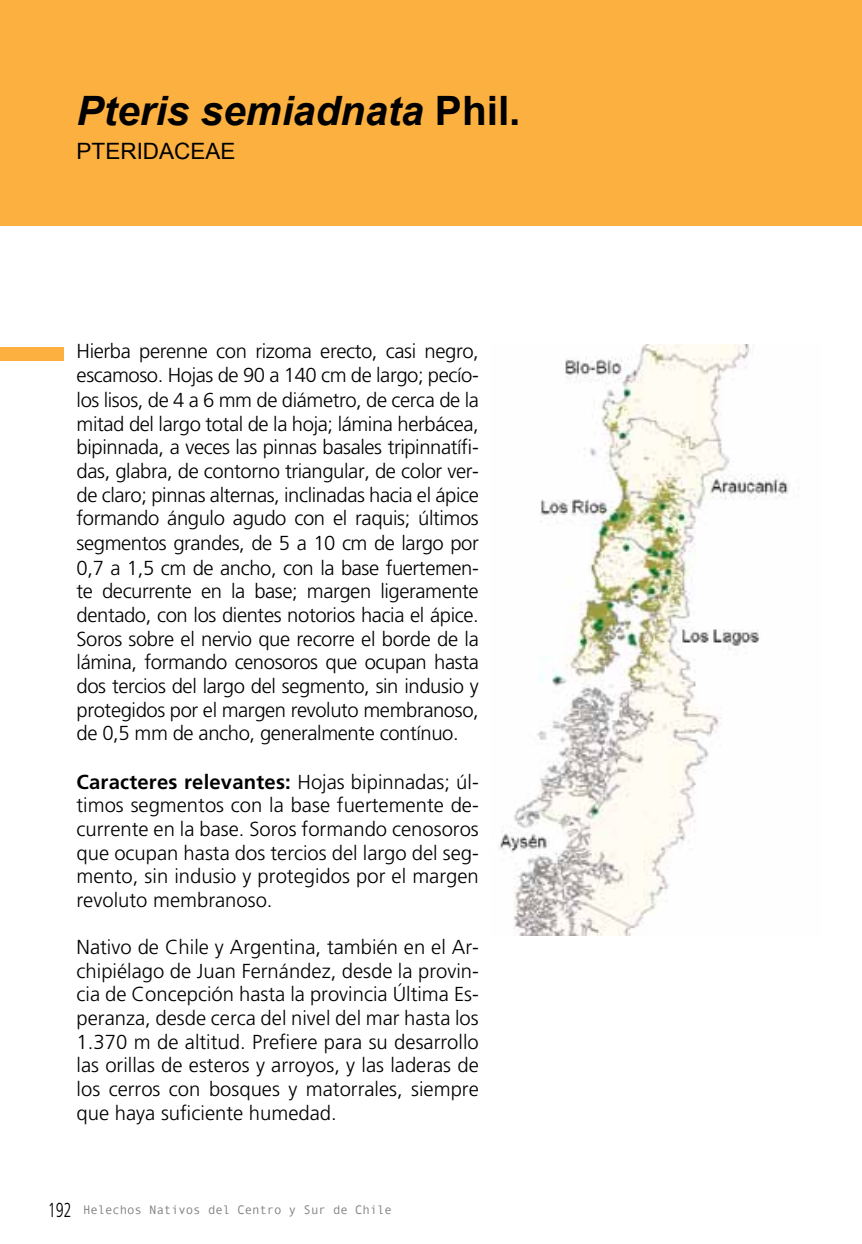
<style>
.page{position:relative;width:862px;height:1244px;background:#fff}
.page>*{position:absolute;margin:0;border:0;box-sizing:border-box;transform-origin:0 0}
.t1{font:italic 700 40.5px "Arial";color:#000}
.t2{font:22.5px "Arial";color:#000}
.t3{font:300 20.25px/23.8px "Frutiger LT Std";color:#000;text-align:justify}
.t4{font:300 condensed 20.25px "Frutiger LT Std";color:#000;scale:.81 1}
.t5{font:12.38px "Andale Mono";letter-spacing:-.01em;color:#808285}
.s1{font-style:normal}
.s2{font-weight:700}
</style>
<div class="page">
<div style="left:0;top:0;width:861px;height:226px;background:#fbb040"></div>
<img style="left:499px;top:344px;width:290px;height:591px">
<div style="left:0;top:347px;width:64px;height:13px;background:#fbb040"></div>
<h1 class="t1" style="left:77px;top:88px;width:445px">Pteris semiadnata <span class="s1">Phil.</span></h1>
<p class="t2" style="left:77px;top:138px;width:160px">PTERIDACEAE</p>
<p class="t3" style="left:76px;top:339px;width:403px">Hierba perenne con rizoma erecto, casi negro, escamoso. Hojas de 90 a 140 cm de largo; pecío&shy;los lisos, de 4 a 6 mm de diámetro, de cerca de la mitad del largo total de la hoja; lámina herbácea, bipinnada, a veces las pinnas basales tripinnatífi&shy;das, glabra, de contorno triangular, de color ver&shy;de claro; pinnas alternas, inclinadas hacia el ápice formando ángulo agudo con el raquis; últimos segmentos grandes, de 5 a 10 cm de largo por 0,7 a 1,5 cm de ancho, con la base fuertemen&shy;te decurrente en la base; margen ligeramente dentado, con los dientes notorios hacia el ápice.<br>Soros sobre el nervio que recorre el borde de la lámina, formando cenosoros que ocupan hasta dos tercios del largo del segmento, sin indusio y protegidos por el margen revoluto membranoso, de 0,5 mm de ancho, generalmente contínuo.</p>
<p class="t3" style="left:76px;top:770px;width:403px"><span class="s2">Caracteres relevantes:</span> Hojas bipinnadas; úl&shy;timos segmentos con la base fuertemente de&shy;currente en la base. Soros formando cenosoros que ocupan hasta dos tercios del largo del seg&shy;mento, sin indusio y protegidos por el margen revoluto membranoso.</p>
<p class="t3" style="left:76px;top:935px;width:403px">Nativo de Chile y Argentina, también en el Ar&shy;chipiélago de Juan Fernández, desde la provin&shy;cia de Concepción hasta la provincia Última Es&shy;peranza, desde cerca del nivel del mar hasta los 1.370 m de altitud. Prefiere para su desarrollo las orillas de esteros y arroyos, y las laderas de los cerros con bosques y matorrales, siempre que haya suficiente humedad.</p>
<p class="t4" style="left:48px;top:1198px;width:31px">192</p>
<p class="t5" style="left:83px;top:1202px;width:310px">Helechos Nativos del Centro y Sur de Chile</p>
</div>
